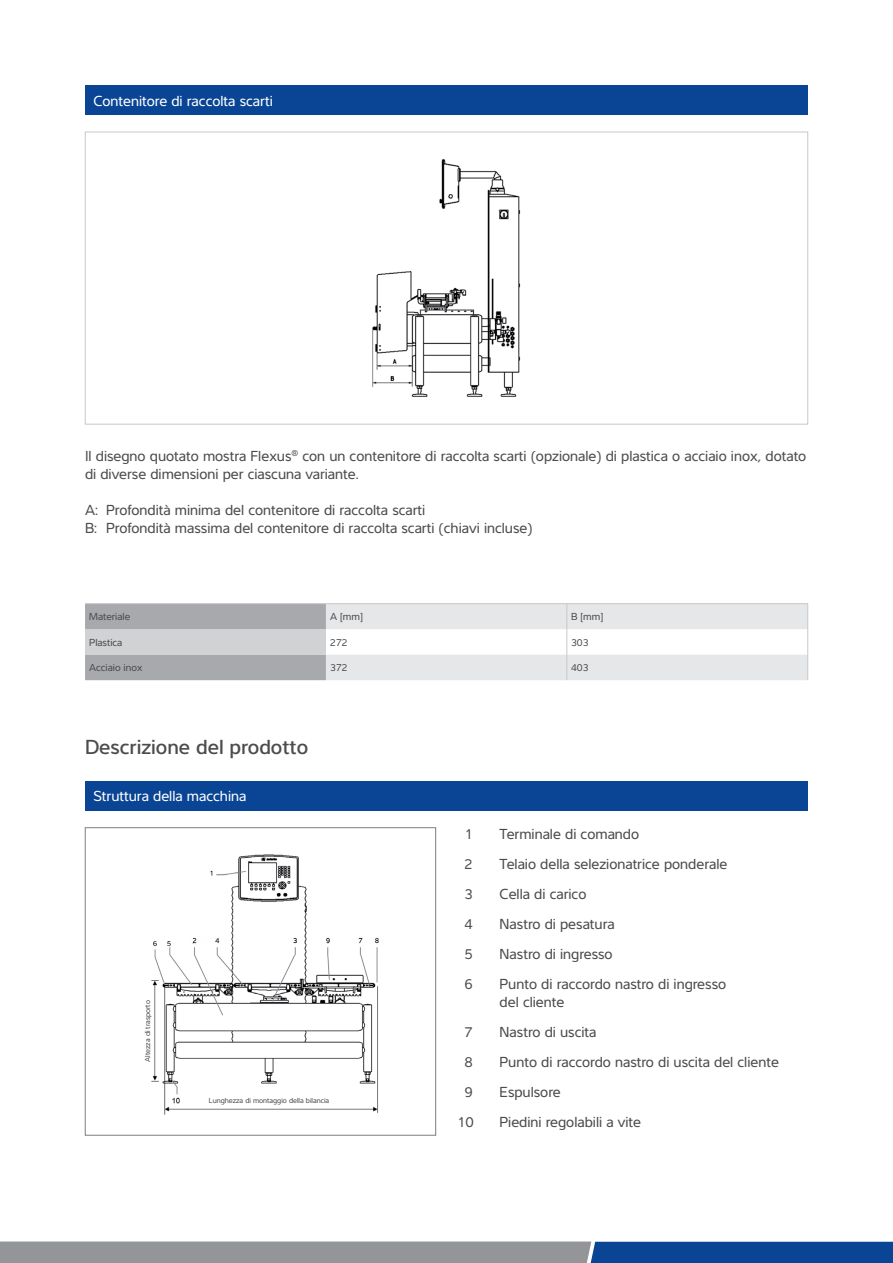
<style>
.page{position:relative;width:893px;height:1263px;background:#fff}
.page>*{position:absolute;margin:0;border:0;box-sizing:border-box;transform-origin:0 0}
.t1{font:500 21px "Interval Pro";color:#4b4c4d}
.t2{font:15px/18px "Interval Pro";color:#4b4c4d}
.t3{font:15px "Interval Pro";color:#fff}
.t4{font:10.5px "Interval Pro";color:#4b4c4d}
.t5{font:7.5px "Interval Pro";color:#4b4c4d}
</style>
<div class="page">
<svg style="left:0;top:1241px;width:893px;height:22px;background:#697e99"></svg>
<img style="left:151px;top:854px;width:228px;height:261px">
<div style="left:85px;top:827px;width:351px;height:308px;border:1px solid #7c7e81"></div>
<div style="left:85px;top:781px;width:723px;height:29px;background:#094594"></div>
<div style="left:85px;top:85px;width:723px;height:30px;background:#094594"></div>
<hr style="left:85px;top:603px;width:241px;height:1px;background:#c7c8ca">
<hr style="left:326px;top:603px;width:241px;height:1px;background:#c7c8ca">
<hr style="left:567px;top:603px;width:241px;height:1px;background:#c7c8ca">
<svg style="left:85px;top:604px;width:723px;height:76px"></svg>
<img style="left:372px;top:159px;width:149px;height:238px">
<div style="left:140px;top:989px;width:14px;height:84px;background:#fff"></div>
<div style="left:194px;top:1093px;width:150px;height:14px;background:#fff"></div>
<p class="t3" style="left:94px;top:89px;width:181px">Contenitore di raccolta scarti</p>
<p class="t2" style="left:85px;top:446px;width:723px">Il disegno quotato mostra Flexus<sup>®</sup> con un contenitore di raccolta scarti (opzionale) di plastica o acciaio inox, dotato di diverse dimensioni per ciascuna variante.</p>
<p class="t2" style="left:85px;top:500px;width:449px">A: Profondità minima del contenitore di raccolta scarti<br>B: Profondità massima del contenitore di raccolta scarti (chiavi incluse)</p>
<p class="t4" style="left:89px;top:609px;width:42px">Materiale</p>
<p class="t4" style="left:330px;top:609px;width:34px">A [mm]</p>
<p class="t4" style="left:571px;top:609px;width:34px">B [mm]</p>
<p class="t4" style="left:89px;top:634px;width:35px">Plastica</p>
<p class="t4" style="left:330px;top:634px;width:19px">272</p>
<p class="t4" style="left:571px;top:634px;width:19px">303</p>
<p class="t4" style="left:89px;top:660px;width:55px">Acciaio inox</p>
<p class="t4" style="left:330px;top:660px;width:19px">372</p>
<p class="t4" style="left:571px;top:660px;width:19px">403</p>
<h1 class="t1" style="left:85px;top:731px;width:225px">Descrizione del prodotto</h1>
<p class="t3" style="left:94px;top:785px;width:154px">Struttura della macchina</p>
<p class="t5" style="left:142px;top:1062px;width:63px;rotate:-90deg">Altezza di trasporto</p>
<p class="t5" style="left:209px;top:1094px;width:122px">Lunghezza di montaggio della bilancia</p>
<p class="t2" style="left:465px;top:824px;width:10px">1</p>
<p class="t2" style="left:500px;top:824px;width:141px">Terminale di comando</p>
<p class="t2" style="left:465px;top:854px;width:10px">2</p>
<p class="t2" style="left:500px;top:854px;width:229px">Telaio della selezionatrice ponderale</p>
<p class="t2" style="left:465px;top:884px;width:10px">3</p>
<p class="t2" style="left:500px;top:884px;width:88px">Cella di carico</p>
<p class="t2" style="left:465px;top:914px;width:10px">4</p>
<p class="t2" style="left:500px;top:914px;width:117px">Nastro di pesatura</p>
<p class="t2" style="left:465px;top:944px;width:10px">5</p>
<p class="t2" style="left:500px;top:944px;width:115px">Nastro di ingresso</p>
<p class="t2" style="left:465px;top:974px;width:10px">6</p>
<p class="t2" style="left:500px;top:974px;width:228px">Punto di raccordo nastro di ingresso del cliente</p>
<p class="t2" style="left:465px;top:1022px;width:10px">7</p>
<p class="t2" style="left:500px;top:1022px;width:98px">Nastro di uscita</p>
<p class="t2" style="left:465px;top:1052px;width:10px">8</p>
<p class="t2" style="left:500px;top:1052px;width:281px">Punto di raccordo nastro di uscita del cliente</p>
<p class="t2" style="left:465px;top:1082px;width:10px">9</p>
<p class="t2" style="left:500px;top:1082px;width:63px">Espulsore</p>
<p class="t2" style="left:457px;top:1112px;width:18px">10</p>
<p class="t2" style="left:500px;top:1112px;width:143px">Piedini regolabili a vite</p>
</div>
